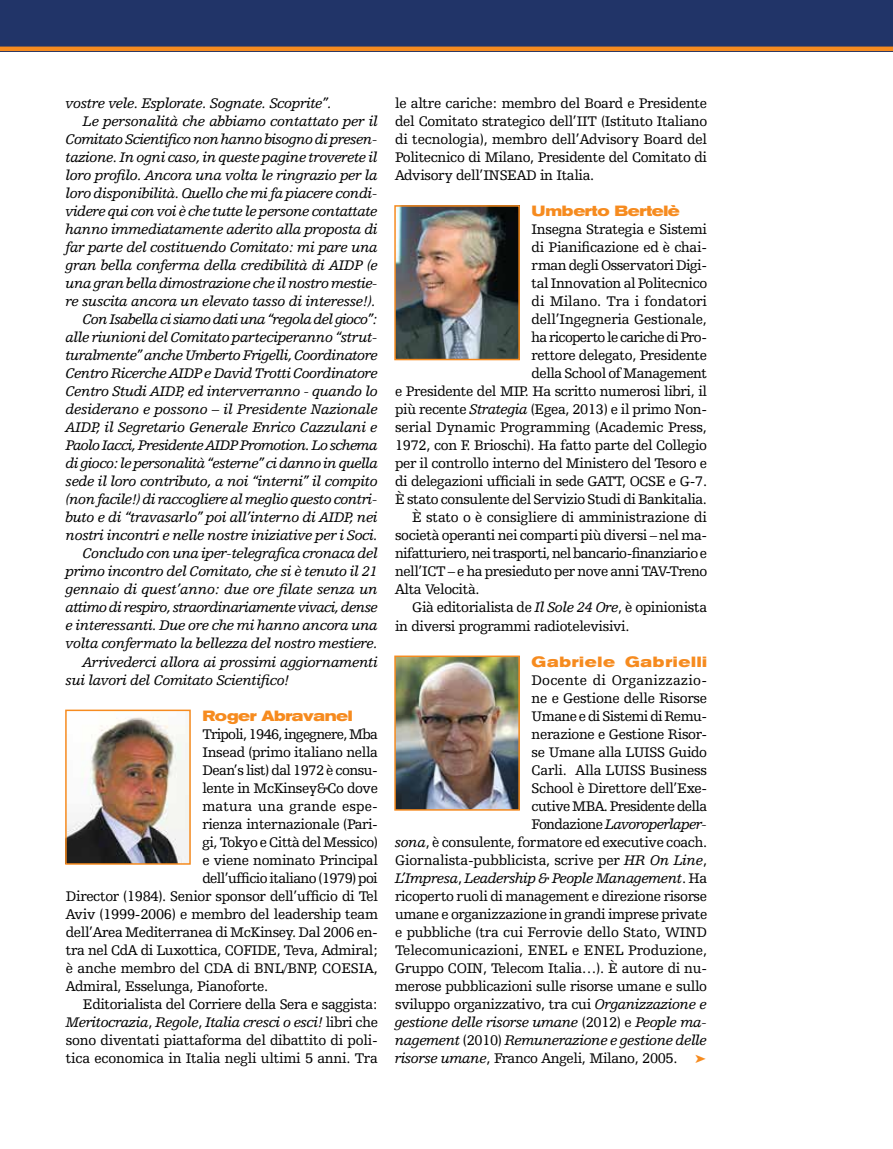
<style>
.page{position:relative;width:893px;height:1149px;background:#fff}
.page>*{position:absolute;margin:0;border:0;box-sizing:border-box;transform-origin:0 0}
.t1{font:14.7px/18px "Humanist Slabserif 712 BT";letter-spacing:-.025em;color:#000;text-align:justify}
.t2{font:italic 14.7px "Humanist Slabserif 712 BT";letter-spacing:-.02em;color:#000}
.t3{font:italic 14.7px "Humanist Slabserif 712 BT";letter-spacing:-.04em;color:#000}
.t4{font:14.7px "Humanist Slabserif 712 BT";letter-spacing:-.045em;color:#000}
.t5{font:700 expanded 14.7px "Akzidenz Grotesk BE";letter-spacing:-.025em;color:#f68b1f}
.t6{font:14.7px "Humanist Slabserif 712 BT";letter-spacing:-.05em;color:#000}
.t7{font:14.7px "Humanist Slabserif 712 BT";color:#000}
.t8{font:14.7px "Humanist Slabserif 712 BT";letter-spacing:.01em;color:#000}
.t9{font:700 expanded 14.7px "Akzidenz Grotesk BE";letter-spacing:.05em;color:#f68b1f}
.s1{font-style:normal}
.s2{font-style:italic}
.s3{color:#f68b1f}
</style>
<div class="page">
<div style="left:0;top:0;width:893px;height:51px;background:#213468"></div>
<hr style="left:0;top:47px;width:893px;height:4px;background:#f68b1f">
<img style="left:397px;top:208px;width:120px;height:149px">
<div style="left:394px;top:205px;width:126px;height:155px;border:2px solid #f68b1f"></div>
<img style="left:397px;top:658px;width:120px;height:149px">
<div style="left:394px;top:655px;width:126px;height:155px;border:2px solid #f68b1f"></div>
<img style="left:68px;top:717px;width:120px;height:144px">
<div style="left:65px;top:709px;width:126px;height:155px;border:2px solid #f68b1f"></div>
<p class="t2" style="left:66px;top:94px;width:268px">vostre vele. Esplorate. Sognate. Scoprite”.</p>
<p class="t2" style="left:83px;top:112px;width:297px">Le personalità che abbiamo contattato per il</p>
<p class="t2" style="left:66px;top:130px;width:314px">Comitato Scientifico non hanno bisogno di presen-</p>
<p class="t2" style="left:66px;top:148px;width:313px">tazione. In ogni caso, in queste pagine troverete il</p>
<p class="t2" style="left:66px;top:166px;width:313px">loro profilo. Ancora una volta le ringrazio per la</p>
<p class="t2" style="left:66px;top:184px;width:314px">loro disponibilità. Quello che mi fa piacere condi-</p>
<p class="t2" style="left:66px;top:202px;width:313px">videre qui con voi è che tutte le persone contattate</p>
<p class="t2" style="left:66px;top:220px;width:314px">hanno immediatamente aderito alla proposta di</p>
<p class="t2" style="left:66px;top:238px;width:314px">far parte del costituendo Comitato: mi pare una</p>
<p class="t2" style="left:66px;top:256px;width:314px">gran bella conferma della credibilità di AIDP (e</p>
<p class="t2" style="left:66px;top:274px;width:314px">una gran bella dimostrazione che il nostro mestie-</p>
<p class="t2" style="left:66px;top:292px;width:311px">re suscita ancora un elevato tasso di interesse!).</p>
<p class="t3" style="left:83px;top:310px;width:296px">Con Isabella ci siamo dati una “regola del gioco”:</p>
<p class="t2" style="left:66px;top:328px;width:314px">alle riunioni del Comitato parteciperanno “strut-</p>
<p class="t2" style="left:66px;top:346px;width:314px">turalmente” anche Umberto Frigelli, Coordinatore</p>
<p class="t2" style="left:66px;top:364px;width:313px">Centro Ricerche AIDP e David Trotti Coordinatore</p>
<p class="t2" style="left:66px;top:382px;width:313px">Centro Studi AIDP, ed interverranno - quando lo</p>
<p class="t2" style="left:66px;top:400px;width:313px">desiderano e possono – il Presidente Nazionale</p>
<p class="t2" style="left:66px;top:418px;width:313px">AIDP, il Segretario Generale Enrico Cazzulani e</p>
<p class="t3" style="left:66px;top:436px;width:313px">Paolo Iacci, Presidente AIDP Promotion. Lo schema</p>
<p class="t2" style="left:66px;top:454px;width:314px">di gioco: le personalità “esterne” ci danno in quella</p>
<p class="t2" style="left:66px;top:472px;width:314px">sede il loro contributo, a noi “interni” il compito</p>
<p class="t2" style="left:66px;top:490px;width:314px">(non facile!) di raccogliere al meglio questo contri-</p>
<p class="t2" style="left:66px;top:508px;width:313px">buto e di “travasarlo” poi all’interno di AIDP, nei</p>
<p class="t2" style="left:66px;top:526px;width:314px">nostri incontri e nelle nostre iniziative per i Soci.</p>
<p class="t2" style="left:83px;top:544px;width:297px">Concludo con una iper-telegrafica cronaca del</p>
<p class="t2" style="left:66px;top:562px;width:313px">primo incontro del Comitato, che si è tenuto il 21</p>
<p class="t2" style="left:66px;top:580px;width:314px">gennaio di quest’anno: due ore filate senza un</p>
<p class="t3" style="left:66px;top:598px;width:314px">attimo di respiro, straordinariamente vivaci, dense</p>
<p class="t2" style="left:66px;top:616px;width:313px">e interessanti. Due ore che mi hanno ancora una</p>
<p class="t2" style="left:66px;top:634px;width:313px">volta confermato la bellezza del nostro mestiere.</p>
<p class="t2" style="left:83px;top:652px;width:297px">Arrivederci allora ai prossimi aggiornamenti</p>
<p class="t2" style="left:66px;top:670px;width:225px">sui lavori del Comitato Scientifico!</p>
<p class="t5" style="left:202px;top:706px;width:152px">Roger Abravanel</p>
<p class="t6" style="left:202px;top:724px;width:177px">Tripoli, 1946, ingegnere, Mba</p>
<p class="t1" style="left:202px;top:742px;width:177px">Insead (primo italiano nella</p>
<p class="t1" style="left:202px;top:760px;width:177px">Dean’s list) dal 1972 è consu-</p>
<p class="t1" style="left:202px;top:778px;width:177px">lente in McKinsey&amp;Co dove</p>
<p class="t8" style="left:202px;top:796px;width:177px">matura una grande espe-</p>
<p class="t1" style="left:202px;top:814px;width:177px">rienza internazionale (Pari-</p>
<p class="t1" style="left:202px;top:832px;width:177px">gi, Tokyo e Città del Messico)</p>
<p class="t1" style="left:202px;top:850px;width:177px">e viene nominato Principal</p>
<p class="t1" style="left:202px;top:868px;width:177px">dell’ufficio italiano (1979) poi</p>
<p class="t1" style="left:66px;top:886px;width:314px">Director (1984). Senior sponsor dell’ufficio di Tel</p>
<p class="t1" style="left:66px;top:904px;width:314px">Aviv (1999-2006) e membro del leadership team</p>
<p class="t1" style="left:66px;top:922px;width:314px">dell’Area Mediterranea di McKinsey. Dal 2006 en-</p>
<p class="t1" style="left:66px;top:940px;width:314px">tra nel CdA di Luxottica, COFIDE, Teva, Admiral;</p>
<p class="t1" style="left:66px;top:958px;width:313px">è anche membro del CDA di BNL/BNP, COESIA,</p>
<p class="t1" style="left:66px;top:976px;width:204px">Admiral, Esselunga, Pianoforte.</p>
<p class="t1" style="left:83px;top:994px;width:296px">Editorialista del Corriere della Sera e saggista:</p>
<p class="t2" style="left:66px;top:1012px;width:314px">Meritocrazia<span class="s1">,</span> Regole<span class="s1">,</span> Italia cresci o esci! <span class="s1">libri che</span></p>
<p class="t1" style="left:66px;top:1030px;width:313px">sono diventati piattaforma del dibattito di poli-</p>
<p class="t1" style="left:66px;top:1048px;width:313px">tica economica in Italia negli ultimi 5 anni. Tra</p>
<p class="t1" style="left:395px;top:94px;width:314px">le altre cariche: membro del Board e Presidente del Comitato strategico dell’IIT (Istituto Italiano di tecnologia), membro dell’Advisory Board del Politecnico di Milano, Presidente del Comitato di Advisory dell’INSEAD in Italia.</p>
<p class="t5" style="left:532px;top:202px;width:150px">Umberto Bertelè</p>
<p class="t1" style="left:532px;top:220px;width:177px">Insegna Strategia e Sistemi</p>
<p class="t1" style="left:532px;top:238px;width:177px">di Pianificazione ed è chai-</p>
<p class="t1" style="left:532px;top:256px;width:177px">rman degli Osservatori Digi-</p>
<p class="t1" style="left:532px;top:274px;width:177px">tal Innovation al Politecnico</p>
<p class="t7" style="left:532px;top:292px;width:177px">di Milano. Tra i fondatori</p>
<p class="t1" style="left:532px;top:310px;width:177px">dell’Ingegneria Gestionale,</p>
<p class="t4" style="left:532px;top:328px;width:177px">ha ricoperto le cariche di Pro-</p>
<p class="t1" style="left:532px;top:346px;width:177px">rettore delegato, Presidente</p>
<p class="t1" style="left:532px;top:364px;width:177px">della School of Management</p>
<p class="t1" style="left:395px;top:382px;width:314px">e Presidente del MIP. Ha scritto numerosi libri, il</p>
<p class="t1" style="left:395px;top:400px;width:314px">più recente <span class="s2">Strategia</span> (Egea, 2013) e il primo Non-</p>
<p class="t1" style="left:395px;top:418px;width:313px">serial Dynamic Programming (Academic Press,</p>
<p class="t1" style="left:395px;top:436px;width:313px">1972, con F. Brioschi). Ha fatto parte del Collegio</p>
<p class="t1" style="left:395px;top:454px;width:314px">per il controllo interno del Ministero del Tesoro e</p>
<p class="t1" style="left:395px;top:472px;width:314px">di delegazioni ufficiali in sede GATT, OCSE e G-7.</p>
<p class="t1" style="left:395px;top:490px;width:313px">È stato consulente del Servizio Studi di Bankitalia.</p>
<p class="t1" style="left:412px;top:508px;width:296px">È stato o è consigliere di amministrazione di</p>
<p class="t1" style="left:395px;top:526px;width:314px">società operanti nei comparti più diversi – nel ma-</p>
<p class="t4" style="left:395px;top:544px;width:314px">nifatturiero, nei trasporti, nel bancario-finanziario e</p>
<p class="t1" style="left:395px;top:562px;width:314px">nell’ICT – e ha presieduto per nove anni TAV-Treno</p>
<p class="t1" style="left:395px;top:580px;width:86px">Alta Velocità.</p>
<p class="t1" style="left:412px;top:598px;width:297px">Già editorialista de <span class="s2">Il Sole 24 Ore</span>, è opinionista</p>
<p class="t1" style="left:395px;top:616px;width:236px">in diversi programmi radiotelevisivi.</p>
<p class="t9" style="left:532px;top:652px;width:177px">Gabriele Gabrielli</p>
<p class="t1" style="left:395px;top:670px;width:314px;text-align:right">Docente di Organizzazio-<br>ne e Gestione delle Risorse<br>Umane e di Sistemi di Remu-<br>nerazione e Gestione Risor-<br>se Umane alla LUISS Guido<br>Carli. Alla LUISS Business<br>School è Direttore dell’Exe-<br>cutive MBA. Presidente della<br>Fondazione <span class="s2">Lavoroperlaper-<br>sona</span>, è consulente, formatore ed executive coach.<br>Giornalista-pubblicista, scrive per <span class="s2">HR On Line</span>, <span class="s2">L’Impresa</span>, <span class="s2">Leadership &amp; People Management</span>. Ha ricoperto ruoli di management e direzione risorse umane e organizzazione in grandi imprese private e pubbliche (tra cui Ferrovie dello Stato, WIND Telecomunicazioni, ENEL e ENEL Produzione, Gruppo COIN, Telecom Italia…). È autore di nu&shy;merose pubblicazioni sulle risorse umane e sullo sviluppo organizzativo, tra cui <span class="s2">Organizzazione e gestione delle risorse umane</span> (2012) e <span class="s2">People ma&shy;nagement</span> (2010) <span class="s2">Remunerazione e gestione delle risorse umane</span>, Franco Angeli, Milano, 2005. <span class="s3">➤</span></p>
</div>
